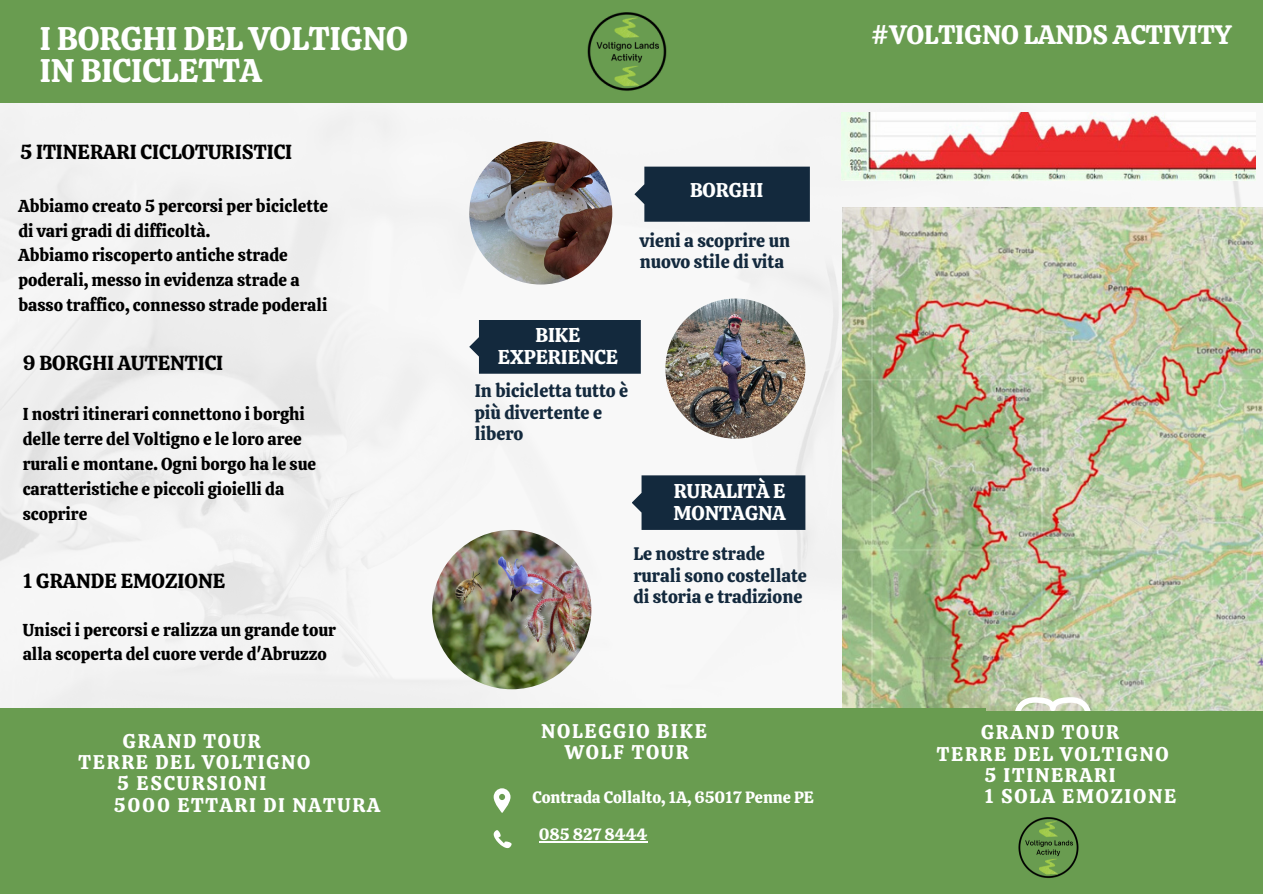
<style>
.page{position:relative;width:1263px;height:894px;background:#fff}
.page>*{position:absolute;margin:0;border:0;box-sizing:border-box;transform-origin:0 0}
.t1{font:32.55px/31.5px "Calistoga";color:#fff}
.t2{font:26.55px "Calistoga";color:#fff}
.t3{font:20.25px "Calistoga";color:#000}
.t4{font:19.95px/21.3px "Calistoga";color:#fff;text-align:center}
.t5{font:19.8px "Calistoga";color:#fff}
.t6{font:19.65px/21.3px "Calistoga";letter-spacing:.09em;color:#fff;text-align:center}
.t7{font:18px/21.3px "Calistoga";color:#13293d}
.t8{font:17.25px/24.8px "Calistoga";color:#000}
.t9{font:16.35px "Calistoga";color:#fff}
</style>
<div class="page">
<div style="left:0;top:102px;width:1263px;height:609px;background:#f4f4f4"></div>
<img style="left:843px;top:207px;width:419px;height:504px">
<div style="left:0;top:708px;width:986px;height:185px;background:#699c50"></div>
<svg style="left:1010px;top:697px;width:85px;height:14px"></svg>
<div style="left:0;top:0;width:1263px;height:102px;background:#699c50"></div>
<svg style="left:494px;top:788px;width:16px;height:24px"></svg>
<svg style="left:494px;top:830px;width:18px;height:17px"></svg>
<svg style="left:634px;top:166px;width:176px;height:56px"></svg>
<img style="left:469px;top:141px;width:143px;height:143px;border-radius:50%">
<img style="left:665px;top:298px;width:140px;height:140px;border-radius:50%">
<img style="left:432px;top:529px;width:159px;height:160px;border-radius:50%">
<div style="left:469px;top:320px;width:172px;height:53px;background:#13293d"></div>
<div style="left:632px;top:475px;width:173px;height:54px;background:#13293d"></div>
<img style="left:841px;top:112px;width:414px;height:69px">
<div style="left:841px;top:711px;width:422px;height:182px;background:#699c50"></div>
<img style="left:587px;top:12px;width:80px;height:79px">
<img style="left:1018px;top:817px;width:61px;height:61px">
<hr style="left:539px;top:841px;width:108px;height:1px;background:#fff">
<h1 class="t1" style="left:40px;top:23px;width:370px">I BORGHI DEL VOLTIGNO<br>IN BICICLETTA</h1>
<p class="t3" style="left:20px;top:139px;width:274px">5 ITINERARI CICLOTURISTICI</p>
<p class="t8" style="left:18px;top:193px;width:311px">Abbiamo creato 5 percorsi per biciclette di vari gradi di difficoltà.<br>Abbiamo riscoperto antiche strade poderali, messo in evidenza strade a basso traffico, connesso strade poderali</p>
<p class="t3" style="left:23px;top:350px;width:202px">9 BORGHI AUTENTICI</p>
<p class="t8" style="left:23px;top:402px;width:295px">I nostri itinerari connettono i borghi delle terre del Voltigno e le loro aree rurali e montane. Ogni borgo ha le sue caratteristiche e piccoli gioielli da scoprire</p>
<p class="t3" style="left:23px;top:567px;width:204px">1 GRANDE EMOZIONE</p>
<p class="t8" style="left:23px;top:617px;width:315px">Unisci i percorsi e ralizza un grande tour alla scoperta del cuore verde d'Abruzzo</p>
<p class="t6" style="left:123px;top:729px;width:139px">GRAND TOUR</p>
<p class="t6" style="left:79px;top:751px;width:233px">TERRE DEL VOLTIGNO</p>
<p class="t6" style="left:117px;top:772px;width:150px">5 ESCURSIONI</p>
<p class="t6" style="left:114px;top:794px;width:268px">5000 ETTARI DI NATURA</p>
<p class="t5" style="left:690px;top:177px;width:75px">BORGHI</p>
<p class="t7" style="left:640px;top:230px;width:152px">vieni a scoprire un nuovo stile di vita</p>
<p class="t4" style="left:498px;top:324px;width:122px">BIKE<br>EXPERIENCE</p>
<p class="t7" style="left:475px;top:380px;width:155px">In bicicletta tutto è più divertente e libero</p>
<p class="t4" style="left:673px;top:480px;width:114px;text-align:left">RURALITÀ E<br>MONTAGNA</p>
<p class="t7" style="left:633px;top:543px;width:175px">Le nostre strade rurali sono costellate di storia e tradizione</p>
<p class="t6" style="left:541px;top:720px;width:167px">NOLEGGIO BIKE<br>WOLF TOUR</p>
<p class="t9" style="left:532px;top:786px;width:283px">Contrada Collalto, 1A, 65017 Penne PE</p>
<p class="t9" style="left:539px;top:823px;width:110px">085 827 8444</p>
<h2 class="t2" style="left:870px;top:17px;width:363px">#VOLTIGNO LANDS ACTIVITY</h2>
<p class="t6" style="left:981px;top:721px;width:139px">GRAND TOUR</p>
<p class="t6" style="left:937px;top:742px;width:233px">TERRE DEL VOLTIGNO</p>
<p class="t6" style="left:984px;top:764px;width:133px">5 ITINERARI</p>
<p class="t6" style="left:984px;top:785px;width:193px">1 SOLA EMOZIONE</p>
</div>
